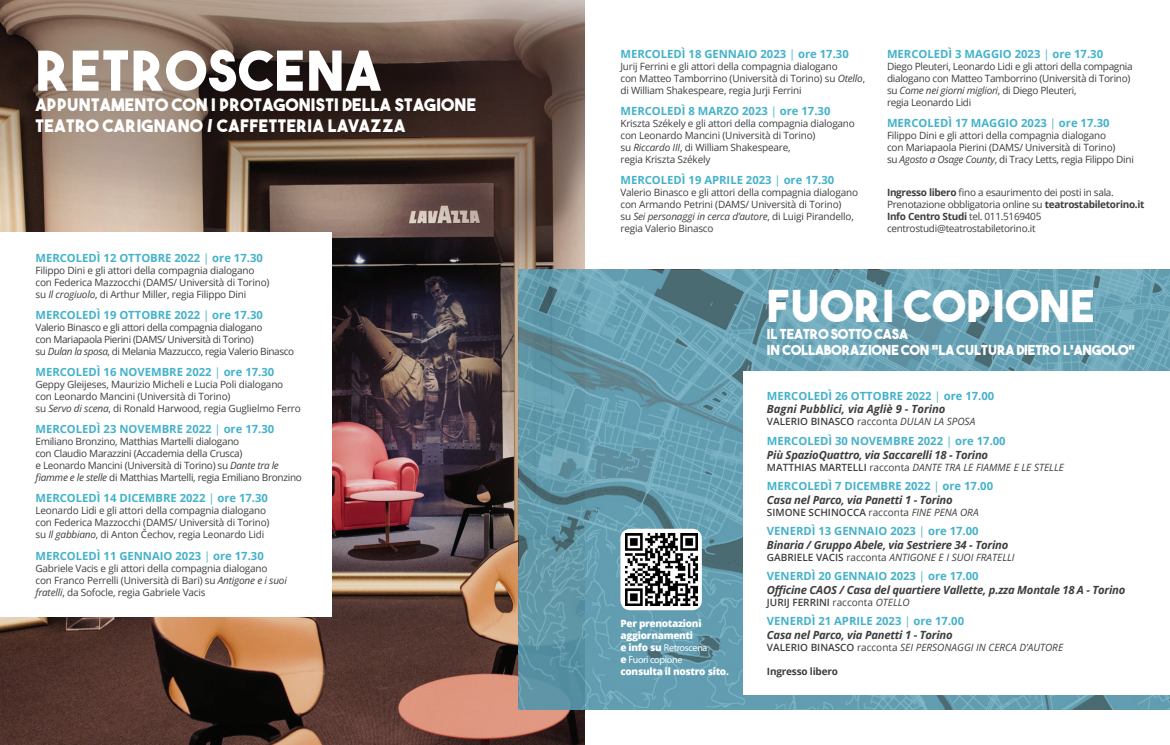
<style>
.page{position:relative;width:1170px;height:745px;background:#fff}
.page>*{position:absolute;margin:0;border:0;box-sizing:border-box;transform-origin:0 0}
.t1{font:54.75px "The Bold Font";letter-spacing:.03em;color:#fff}
.t2{font:43.75px "The Bold Font";letter-spacing:.03em;color:#fff}
.ISIAN{font:17.25px "The Bold Font";letter-spacing:.02em;color:#fff}
.t3{font:13.75px "The Bold Font";color:#fff}
.t4{font:700 11.25px "Open Sans";color:#44b2cb}
.t5{font:italic 700 11.25px "Open Sans";letter-spacing:-.02em;color:#3e3e3f}
.t6{font:italic 700 11.25px "Open Sans";color:#3e3e3f}
.t7{font:10px/12px "Open Sans";letter-spacing:-.02em;color:#3e3e3f}
.t8{font:10px "Open Sans";letter-spacing:-.04em;color:#3e3e3f}
.t9{font:italic 10px "Open Sans";color:#3e3e3f}
.t10{font:600 10px "Open Sans";color:#3e3e3f}
.t11{font:800 10px/12px "Open Sans";letter-spacing:-.03em;color:#fff}
.t12{font:700 10px "Open Sans";letter-spacing:-.025em;color:#3e3e3f}
.t13{font:10px "Myriad Pro";letter-spacing:-.03em;color:#fff}
.s1{font-weight:400}
.s2{font-style:italic}
.s3{font-weight:700}
.s4{font-family:"Open Sans";font-weight:800}
.s5{font-weight:400;font-style:italic}
.s6{font-weight:600;font-style:normal}
.s7{font-style:normal}
</style>
<div class="page">
<img style="left:0;top:0;width:585px;height:744px">
<div style="left:0;top:232px;width:331px;height:384px;background:#fff"></div>
<svg style="left:519px;top:269px;width:650px;height:440px;background:#659cad"></svg>
<div style="left:743px;top:370px;width:426px;height:324px;background:#fff"></div>
<svg style="left:620px;top:528px;width:81px;height:81px"></svg>
<img style="left:625px;top:533px;width:72px;height:71px">
<p class="t1" style="left:35px;top:36px;width:347px">RETROSCENA</p>
<p class="ISIAN" style="left:35px;top:94px;width:442px">APPUNTAMENTO CON I PROTAGONISTI DELLA STAGIONE</p>
<p class="ISIAN" style="left:35px;top:115px;width:371px">TEATRO CARIGNANO / CAFFETTERIA LAVAZZA</p>
<p class="t4" style="left:35px;top:250px;width:229px">MERCOLEDÌ 12 OTTOBRE 2022 <span class="s1">|</span> ore 17.30</p>
<p class="t7" style="left:35px;top:264px;width:221px">Filippo Dini e gli attori della compagnia dialogano</p>
<p class="t7" style="left:35px;top:276px;width:235px">con Federica Mazzocchi (DAMS/ Università di Torino)</p>
<p class="t7" style="left:35px;top:288px;width:212px">su <span class="s2">Il crogiuolo</span>, di Arthur Miller, regia Filippo Dini</p>
<p class="t4" style="left:35px;top:307px;width:229px">MERCOLEDÌ 19 OTTOBRE 2022 <span class="s1">|</span> ore 17.30</p>
<p class="t8" style="left:35px;top:320px;width:228px">Valerio Binasco e gli attori della compagnia dialogano</p>
<p class="t8" style="left:35px;top:332px;width:220px">con Mariapaola Pierini (DAMS/ Università di Torino)</p>
<p class="t8" style="left:35px;top:344px;width:260px">su <span class="s2">Dulan la sposa</span>, di Melania Mazzucco, regia Valerio Binasco</p>
<p class="t4" style="left:35px;top:364px;width:240px">MERCOLEDÌ 16 NOVEMBRE 2022 <span class="s1">|</span> ore 17.30</p>
<p class="t7" style="left:35px;top:378px;width:249px">Geppy Gleijeses, Maurizio Micheli e Lucia Poli dialogano</p>
<p class="t7" style="left:35px;top:390px;width:196px">con Leonardo Mancini (Università di Torino)</p>
<p class="t7" style="left:35px;top:402px;width:267px">su <span class="s2">Servo di scena</span>, di Ronald Harwood, regia Guglielmo Ferro</p>
<p class="t4" style="left:35px;top:421px;width:240px">MERCOLEDÌ 23 NOVEMBRE 2022 <span class="s1">|</span> ore 17.30</p>
<p class="t7" style="left:35px;top:435px;width:205px">Emiliano Bronzino, Matthias Martelli dialogano</p>
<p class="t7" style="left:35px;top:447px;width:208px">con Claudio Marazzini (Accademia della Crusca)</p>
<p class="t7" style="left:35px;top:459px;width:268px">e Leonardo Mancini (Università di Torino) su <span class="s2">Dante tra le fiamme e le stelle</span> di Matthias Martelli, regia Emiliano Bronzino</p>
<p class="t4" style="left:35px;top:490px;width:234px">MERCOLEDÌ 14 DICEMBRE 2022 <span class="s1">|</span> ore 17.30</p>
<p class="t7" style="left:35px;top:504px;width:232px">Leonardo Lidi e gli attori della compagnia dialogano</p>
<p class="t7" style="left:35px;top:516px;width:235px">con Federica Mazzocchi (DAMS/ Università di Torino)</p>
<p class="t7" style="left:35px;top:528px;width:230px">su <span class="s2">Il gabbiano</span>, di Anton Čechov, regia Leonardo Lidi</p>
<p class="t4" style="left:35px;top:547px;width:230px">MERCOLEDÌ 11 GENNAIO 2023 <span class="s1">|</span> ore 17.30</p>
<p class="t7" style="left:35px;top:561px;width:233px">Gabriele Vacis e gli attori della compagnia dialogano</p>
<p class="t7" style="left:35px;top:573px;width:253px">con Franco Perrelli (Università di Bari) su <span class="s2">Antigone e i suoi fratelli</span>, da Sofocle, regia Gabriele Vacis</p>
<p class="t4" style="left:620px;top:46px;width:230px">MERCOLEDÌ 18 GENNAIO 2023 <span class="s1">|</span> ore 17.30</p>
<p class="t7" style="left:620px;top:60px;width:219px">Jurij Ferrini e gli attori della compagnia dialogano</p>
<p class="t7" style="left:620px;top:72px;width:246px">con Matteo Tamborrino (Università di Torino) su <span class="s2">Otello</span>,</p>
<p class="t7" style="left:620px;top:84px;width:183px">di William Shakespeare, regia Jurji Ferrini</p>
<p class="t4" style="left:620px;top:103px;width:211px">MERCOLEDÌ 8 MARZO 2023 <span class="s1">|</span> ore 17.30</p>
<p class="t7" style="left:620px;top:117px;width:236px">Kriszta Székely e gli attori della compagnia dialogano</p>
<p class="t7" style="left:620px;top:129px;width:196px">con Leonardo Mancini (Università di Torino)</p>
<p class="t7" style="left:620px;top:141px;width:172px">su <span class="s2">Riccardo III</span>, di William Shakespeare,</p>
<p class="t7" style="left:620px;top:153px;width:91px">regia Kriszta Székely</p>
<p class="t4" style="left:620px;top:172px;width:215px">MERCOLEDÌ 19 APRILE 2023 <span class="s1">|</span> ore 17.30</p>
<p class="t7" style="left:620px;top:186px;width:239px">Valerio Binasco e gli attori della compagnia dialogano con Armando Petrini (DAMS/ Università di Torino)</p>
<p class="t7" style="left:620px;top:210px;width:235px">su <span class="s2">Sei personaggi in cerca d’autore</span>, di Luigi Pirandello, regia Valerio Binasco</p>
<p class="t4" style="left:886px;top:46px;width:217px">MERCOLEDÌ 3 MAGGIO 2023 <span class="s1">|</span> ore 17.30</p>
<p class="t7" style="left:886px;top:60px;width:247px">Diego Pleuteri, Leonardo Lidi e gli attori della compagnia dialogano con Matteo Tamborrino (Università di Torino) su <span class="s2">Come nei giorni migliori</span>, di Diego Pleuteri,</p>
<p class="t7" style="left:886px;top:96px;width:86px">regia Leonardo Lidi</p>
<p class="t4" style="left:886px;top:115px;width:224px">MERCOLEDÌ 17 MAGGIO 2023 <span class="s1">|</span> ore 17.30</p>
<p class="t7" style="left:886px;top:129px;width:221px">Filippo Dini e gli attori della compagnia dialogano</p>
<p class="t7" style="left:886px;top:141px;width:230px">con Mariapaola Pierini (DAMS/ Università di Torino)</p>
<p class="t7" style="left:886px;top:153px;width:248px">su <span class="s2">Agosto a Osage County</span>, di Tracy Letts, regia Filippo Dini</p>
<p class="t7" style="left:886px;top:186px;width:228px"><span class="s3">Ingresso libero</span> fino a esaurimento dei posti in sala.</p>
<p class="t7" style="left:886px;top:198px;width:259px">Prenotazione obbligatoria online su <span class="s3">teatrostabiletorino.it</span></p>
<p class="t12" style="left:886px;top:209px;width:156px">Info Centro Studi <span class="s1">tel. 011.5169405</span></p>
<p class="t7" style="left:886px;top:222px;width:150px">centrostudi@teatrostabiletorino.it</p>
<p class="t11" style="left:620px;top:616px;width:83px">Per prenotazioni aggiornamenti</p>
<p class="t13" style="left:620px;top:640px;width:88px"><span class="s4">e info su</span> Retroscena</p>
<p class="t13" style="left:620px;top:652px;width:63px"><span class="s4">e</span> Fuori copione</p>
<p class="t11" style="left:620px;top:664px;width:110px">consulta il nostro sito.</p>
<p class="t2" style="left:766px;top:278px;width:329px">FUORI COPIONE</p>
<p class="t3" style="left:766px;top:324px;width:143px">IL TEATRO SOTTO CASA</p>
<p class="t3" style="left:766px;top:341px;width:370px">IN COLLABORAZIONE CON “LA CULTURA DIETRO L’ANGOLO”</p>
<p class="t4" style="left:766px;top:387px;width:229px">MERCOLEDÌ 26 OTTOBRE 2022 <span class="s1">|</span> ore 17.00</p>
<p class="t6" style="left:766px;top:401px;width:180px">Bagni Pubblici, via Agliè 9 - Torino</p>
<p class="t10" style="left:766px;top:414px;width:210px">VALERIO BINASCO <span class="s1">racconta</span> <span class="s5">DULAN LA SPOSA</span></p>
<p class="t4" style="left:766px;top:432px;width:240px">MERCOLEDÌ 30 NOVEMBRE 2022 <span class="s1">|</span> ore 17.00</p>
<p class="t5" style="left:766px;top:446px;width:223px">Più SpazioQuattro, via Saccarelli 18 - Torino</p>
<p class="t9" style="left:766px;top:459px;width:298px"><span class="s6">MATTHIAS MARTELLI</span> <span class="s7">racconta</span> DANTE TRA LE FIAMME E LE STELLE</p>
<p class="t4" style="left:766px;top:477px;width:228px">MERCOLEDÌ 7 DICEMBRE 2022 <span class="s1">|</span> ore 17.00</p>
<p class="t5" style="left:766px;top:491px;width:187px">Casa nel Parco, via Panetti 1 - Torino</p>
<p class="t10" style="left:766px;top:504px;width:213px">SIMONE SCHINOCCA <span class="s1">racconta</span> <span class="s5">FINE PENA ORA</span></p>
<p class="t4" style="left:766px;top:522px;width:213px">VENERDÌ 13 GENNAIO 2023 <span class="s1">|</span> ore 17.00</p>
<p class="t5" style="left:766px;top:536px;width:243px">Binaria / Gruppo Abele, via Sestriere 34 - Torino</p>
<p class="t9" style="left:766px;top:549px;width:249px"><span class="s6">GABRIELE VACIS</span> <span class="s7">racconta</span> ANTIGONE E I SUOI FRATELLI</p>
<p class="t4" style="left:766px;top:567px;width:213px">VENERDÌ 20 GENNAIO 2023 <span class="s1">|</span> ore 17.00</p>
<p class="t5" style="left:766px;top:581px;width:360px">Officine CAOS / Casa del quartiere Vallette, p.zza Montale 18 A - Torino</p>
<p class="t10" style="left:766px;top:594px;width:144px">JURIJ FERRINI <span class="s1">racconta</span> <span class="s5">OTELLO</span></p>
<p class="t4" style="left:766px;top:612px;width:199px">VENERDÌ 21 APRILE 2023 <span class="s1">|</span> ore 17.00</p>
<p class="t5" style="left:766px;top:626px;width:187px">Casa nel Parco, via Panetti 1 - Torino</p>
<p class="t9" style="left:766px;top:639px;width:298px"><span class="s6">VALERIO BINASCO</span> <span class="s7">racconta</span> SEI PERSONAGGI IN CERCA D’AUTORE</p>
<p class="t12" style="left:766px;top:663px;width:72px">Ingresso libero</p>
</div>
